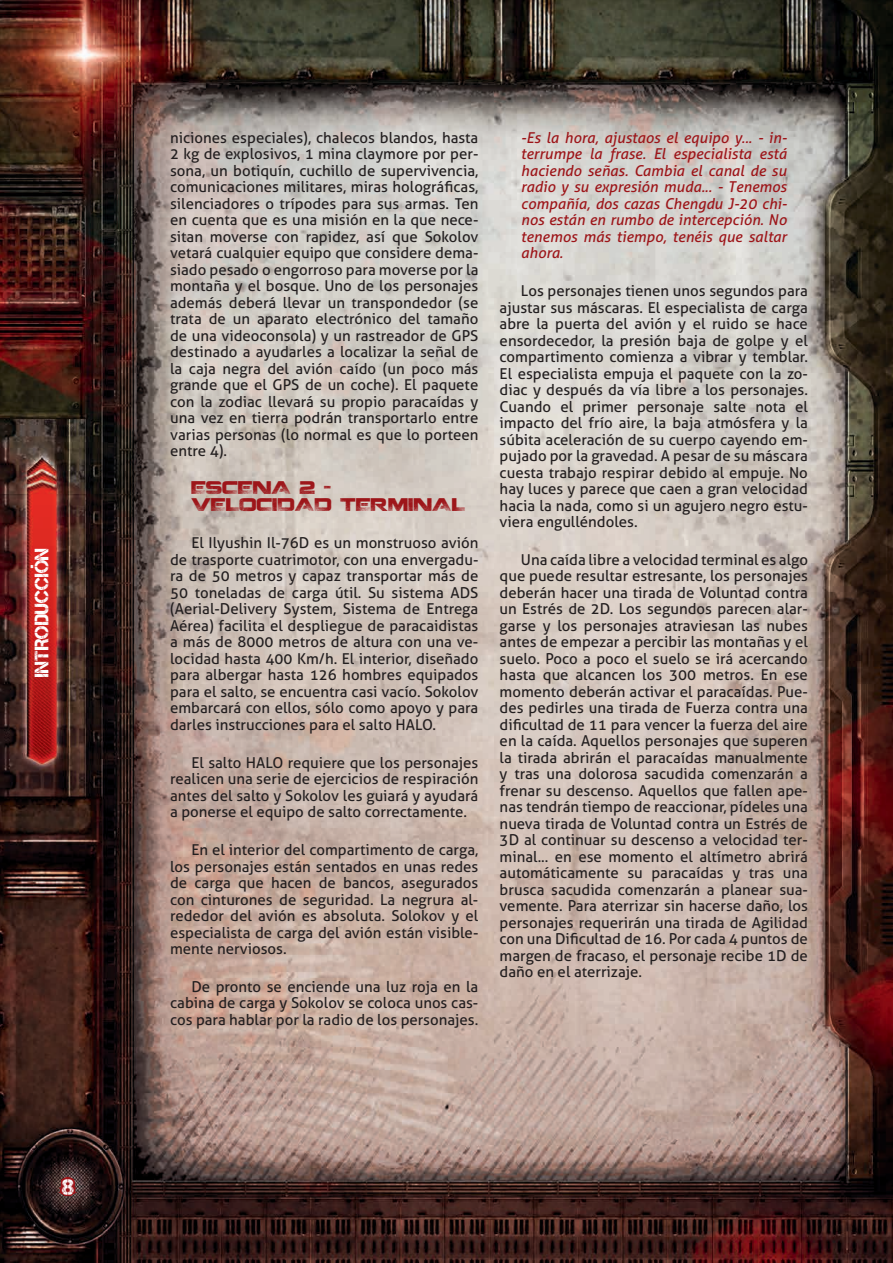
<style>
.page{position:relative;width:893px;height:1263px;background:#fff}
.page>*{position:absolute;margin:0;border:0;box-sizing:border-box;transform-origin:0 0}
.t1{font:22.5px "Captureit";color:#fff}
.t2{font:19.5px "Captureit";color:#fff}
.t3{font:18px "Coalition";color:#9d1519}
.t4{font:15px/16.5px "Aller";color:#231f20;text-align:justify}
.t5{font:italic 15px/16.5px "Aller";color:#9d1519;text-align:justify}
</style>
<div class="page">
<img style="left:0;top:0;width:893px;height:1263px">
<svg style="left:55px;top:1172px;width:23px;height:29px"></svg>
<h2 class="t2" style="left:31px;top:677px;width:130px;rotate:-90deg">Introducción</h2>
<h1 class="t1" style="left:62px;top:1174px;width:14px">8</h1>
<p class="t4" style="left:170px;top:129px;width:310px">niciones especiales), chalecos blandos, hasta 2 kg de explosivos, 1 mina claymore por per&shy;sona, un botiquín, cuchillo de supervivencia, comunicaciones militares, miras holográficas, silenciadores o trípodes para sus armas. Ten en cuenta que es una misión en la que nece&shy;sitan moverse con rapidez, así que Sokolov vetará cualquier equipo que considere dema&shy;siado pesado o engorroso para moverse por la montaña y el bosque. Uno de los personajes además deberá llevar un transpondedor (se trata de un aparato electrónico del tamaño de una videoconsola) y un rastreador de GPS destinado a ayudarles a localizar la señal de la caja negra del avión caído (un poco más grande que el GPS de un coche). El paquete con la zodiac llevará su propio paracaídas y una vez en tierra podrán transportarlo entre varias personas (lo normal es que lo porteen entre 4).</p>
<p class="t3" style="left:191px;top:476px;width:50px">ESCENA</p>
<p class="t3" style="left:300px;top:476px;width:33px">2 -</p>
<p class="t3" style="left:191px;top:492px;width:65px">VELOCIDAD</p>
<p class="t3" style="left:340px;top:492px;width:17px">TER</p>
<p class="t3" style="left:389px;top:492px;width:36px">MINA</p>
<p class="t3" style="left:452px;top:492px;width:15px">L</p>
<p class="t4" style="left:170px;top:535px;width:310px;text-indent:21px">El Ilyushin Il-76D es un monstruoso avión de trasporte cuatrimotor, con una envergadu&shy;ra de 50 metros y capaz transportar más de 50 toneladas de carga útil. Su sistema ADS (Aerial-Delivery System, Sistema de Entrega Aérea) facilita el despliegue de paracaidistas a más de 8000 metros de altura con una ve&shy;locidad hasta 400 Km/h. El interior, diseñado para albergar hasta 126 hombres equipados para el salto, se encuentra casi vacío. Sokolov embarcará con ellos, sólo como apoyo y para darles instrucciones para el salto HALO.</p>
<p class="t4" style="left:170px;top:754px;width:310px;text-indent:21px">El salto HALO requiere que los personajes realicen una serie de ejercicios de respiración antes del salto y Sokolov les guiará y ayudará a ponerse el equipo de salto correctamente.</p>
<p class="t4" style="left:170px;top:841px;width:310px;text-indent:21px">En el interior del compartimento de carga, los personajes están sentados en unas redes de carga que hacen de bancos, asegurados con cinturones de seguridad. La negrura al&shy;rededor del avión es absoluta. Solokov y el especialista de carga del avión están visible&shy;mente nerviosos.</p>
<p class="t4" style="left:170px;top:978px;width:310px;text-indent:21px">De pronto se enciende una luz roja en la cabina de carga y Sokolov se coloca unos cas&shy;cos para hablar por la radio de los personajes.</p>
<p class="t5" style="left:521px;top:129px;width:268px">-Es la hora, ajustaos el equipo y... - in&shy;terrumpe la frase. El especialista está haciendo señas. Cambia el canal de su radio y su expresión muda... - Tenemos compañía, dos cazas Chengdu J-20 chi&shy;nos están en rumbo de intercepción. No tenemos más tiempo, tenéis que saltar ahora.</p>
<p class="t4" style="left:500px;top:282px;width:310px;text-indent:21px">Los personajes tienen unos segundos para ajustar sus máscaras. El especialista de carga abre la puerta del avión y el ruido se hace ensordecedor, la presión baja de golpe y el compartimento comienza a vibrar y temblar.<br>El especialista empuja el paquete con la zo&shy;diac y después da vía libre a los personajes.<br>Cuando el primer personaje salte nota el impacto del frío aire, la baja atmósfera y la súbita aceleración de su cuerpo cayendo em&shy;pujado por la gravedad. A pesar de su máscara cuesta trabajo respirar debido al empuje. No hay luces y parece que caen a gran velocidad hacia la nada, como si un agujero negro estu&shy;viera engulléndoles.</p>
<p class="t4" style="left:500px;top:551px;width:310px;text-indent:21px">Una caída libre a velocidad terminal es algo que puede resultar estresante, los personajes deberán hacer una tirada de Voluntad contra un Estrés de 2D. Los segundos parecen alar&shy;garse y los personajes atraviesan las nubes antes de empezar a percibir las montañas y el suelo. Poco a poco el suelo se irá acercando hasta que alcancen los 300 metros. En ese momento deberán activar el paracaídas. Pue&shy;des pedirles una tirada de Fuerza contra una dificultad de 11 para vencer la fuerza del aire en la caída. Aquellos personajes que superen la tirada abrirán el paracaídas manualmente y tras una dolorosa sacudida comenzarán a frenar su descenso. Aquellos que fallen ape&shy;nas tendrán tiempo de reaccionar, pídeles una nueva tirada de Voluntad contra un Estrés de 3D al continuar su descenso a velocidad ter&shy;minal... en ese momento el altímetro abrirá automáticamente su paracaídas y tras una brusca sacudida comenzarán a planear sua&shy;vemente. Para aterrizar sin hacerse daño, los personajes requerirán una tirada de Agilidad con una Dificultad de 16. Por cada 4 puntos de margen de fracaso, el personaje recibe 1D de daño en el aterrizaje.</p>
</div>
